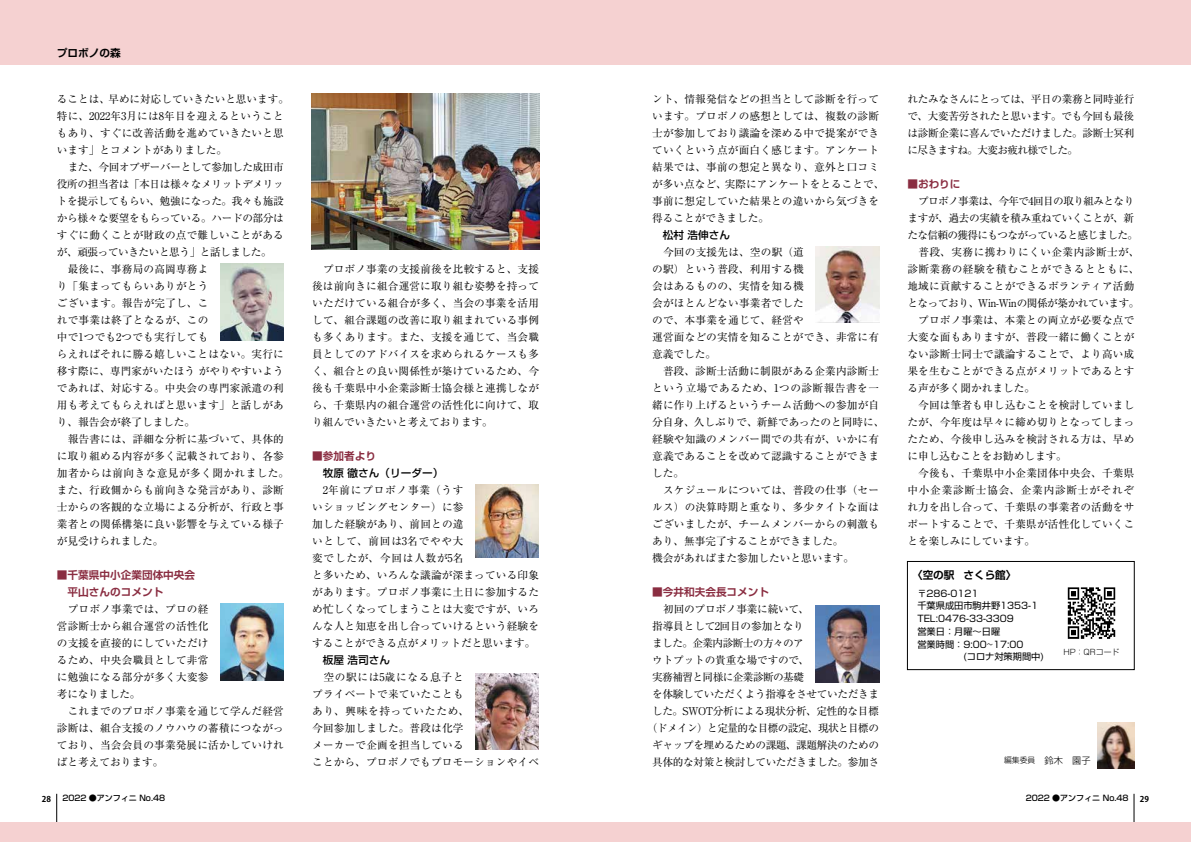
<style>
.page{position:relative;width:1191px;height:842px;background:#fff}
.page>*{position:absolute;margin:0;border:0;box-sizing:border-box;transform-origin:0 0}
.t1{font:10.6px/17px "Ryumin Pro";letter-spacing:.015em;color:#000}
.t2{font:10.6px "Ryumin Pro";letter-spacing:-.03em;color:#000}
.t3{font:700 10.6px/17px "Shin Go Pro De";color:#8a2d41}
.t4{font:10.6px "Ryumin Pro";letter-spacing:-.05em;color:#000}
.t5{font:500 10.6px "Shin Go Pro";color:#000}
.t6{font:10.6px "Ryumin Pro";letter-spacing:-.025em;color:#000}
.t7{font:10.6px "Ryumin Pro";letter-spacing:-.055em;color:#000}
.t8{font:10.6px "Ryumin Pro";letter-spacing:-.02em;color:#000}
.t9{font:10.6px "Ryumin Pro";letter-spacing:-.01em;color:#000}
.t10{font:10.6px "Ryumin Pro";letter-spacing:-.015em;color:#000}
.t11{font:700 10.6px "Shin Go Pro De";color:#000}
.t12{font:9.2px "Shin Go Pro";color:#000}
.t13{font:300 9.2px "Shin Go Pro";color:#000}
.t14{font:500 8px "Shin Go Pro";color:#000}
.t15{font:700 8px "Koz Go Pro";color:#000}
.t16{font:300 7.8px "Shin Go Pro";color:#000}
.s1{font-size:7.8px}
</style>
<div class="page">
<hr style="left:56px;top:794px;width:1px;height:48px;background:#000">
<hr style="left:1133px;top:794px;width:1px;height:48px;background:#000">
<div style="left:0;top:823px;width:1191px;height:19px;background:#f5d1d1"></div>
<div style="left:0;top:0;width:1191px;height:64px;background:#f5d1d1"></div>
<img style="left:1097px;top:723px;width:37px;height:45px">
<img style="left:312px;top:94px;width:227px;height:155px">
<img style="left:220px;top:604px;width:63px;height:76px">
<img style="left:220px;top:264px;width:63px;height:76px">
<div style="left:907px;top:561px;width:227px;height:109px;border:1px solid #000"></div>
<img style="left:1067px;top:587px;width:49px;height:52px">
<img style="left:475px;top:673px;width:64px;height:77px">
<img style="left:815px;top:606px;width:64px;height:76px">
<img style="left:815px;top:247px;width:64px;height:75px">
<img style="left:475px;top:485px;width:64px;height:72px">
<p class="t11" style="left:57px;top:44px;width:65px">プロボノの森</p>
<p class="t1" style="left:57px;top:90px;width:234px">ることは、早めに対応していきたいと思います。特に、2022年3月には8年目を迎えるということもあり、すぐに改善活動を進めていきたいと思います」とコメントがありました。<br>　また、今回オブザーバーとして参加した成田市役所の担当者は「本日は様々なメリットデメリットを提示してもらい、勉強になった。我々も施設から様々な要望をもらっている。ハードの部分はすぐに動くことが財政の点で難しいことがあるが、頑張っていきたいと思う」と話しました。<br>　最後に、事務局の高岡専務よ<br>り「集まってもらいありがとう<br>ございます。報告が完了し、こ<br>れで事業は終了となるが、この<br>中で1つでも2つでも実行しても<br>らえればそれに勝る嬉しいことはない。実行に移す際に、専門家がいたほう がやりやすいようであれば、対応する。中央会の専門家派遣の利用も考えてもらえればと思います」と話しがあり、報告会が終了しました。<br>　報告書には、詳細な分析に基づいて、具体的に取り組める内容が多く記載されており、各参加者からは前向きな意見が多く聞かれました。また、行政側からも前向きな発言があり、診断士からの客観的な立場による分析が、行政と事業者との関係構築に良い影響を与えている様子が見受けられました。</p>
<p class="t3" style="left:57px;top:565px;width:140px">■千葉県中小企業団体中央会　平山さんのコメント</p>
<p class="t1" style="left:57px;top:600px;width:228px">　プロボノ事業では、プロの経<br>営診断士から組合運営の活性化<br>の支援を直接的にしていただけ<br>るため、中央会職員として非常<br>に勉強になる部分が多く大変参<br>考になりました。<br>　これまでのプロボノ事業を通じて学んだ経営診断は、組合支援のノウハウの蓄積につながっており、当会会員の事業発展に活かしていければと考えております。</p>
<p class="t1" style="left:312px;top:260px;width:228px;text-align:justify">　プロボノ事業の支援前後を比較すると、支援後は前向きに組合運営に取り組む姿勢を持っていただけている組合が多く、当会の事業を活用して、組合課題の改善に取り組まれている事例も多くあります。また、支援を通じて、当会職員としてのアドバイスを求められるケースも多く、組合との良い関係性が築けているため、今後も千葉県中小企業診断士協会様と連携しながら、千葉県内の組合運営の活性化に向けて、取り組んでいきたいと考えております。</p>
<p class="t3" style="left:312px;top:446px;width:65px">■参加者より</p>
<p class="t5" style="left:312px;top:464px;width:133px">　牧原徹さん（リーダー）</p>
<p class="t1" style="left:312px;top:481px;width:228px">　2年前にプロボノ事業（うす<br>いショッピングセンター）に参<br>加した経験があり、前回との違<br>いとして、前回は3名でやや大<br>変でしたが、今回は人数が5名<br>と多いため、いろんな議論が深まっている印象があります。プロボノ事業に土日に参加するため忙しくなってしまうことは大変ですが、いろんな人と知恵を出し合っていけるという経験をすることができる点がメリットだと思います。</p>
<p class="t5" style="left:312px;top:651px;width:79px">　板屋浩司さん</p>
<p class="t1" style="left:312px;top:668px;width:228px">　空の駅には5歳になる息子と<br>プライベートで来ていたことも<br>あり、興味を持っていたため、<br>今回参加しました。普段は化学<br>メーカーで企画を担当している<br>ことから、プロボノでもプロモーションやイベ</p>
<p class="t1" style="left:652px;top:90px;width:234px">ント、情報発信などの担当として診断を行っています。プロボノの感想としては、複数の診断士が参加しており議論を深める中で提案ができていくという点が面白く感じます。アンケート結果では、事前の想定と異なり、意外と口コミが多い点など、実際にアンケートをとることで、事前に想定していた結果との違いから気づきを得ることができました。</p>
<p class="t5" style="left:652px;top:226px;width:79px">　松村浩伸さん</p>
<p class="t1" style="left:652px;top:243px;width:234px">　今回の支援先は、空の駅（道<br>の駅）という普段、利用する機<br>会はあるものの、実情を知る機<br>会がほとんどない事業者でした<br>ので、本事業を通じて、経営や<br>運営面などの実情を知ることができ、非常に有意義でした。<br>　普段、診断士活動に制限がある企業内診断士という立場であるため、1つの診断報告書を一緒に作り上げるというチーム活動への参加が自分自身、久しぶりで、新鮮であったのと同時に、経験や知識のメンバー間での共有が、いかに有意義であることを改めて認識することができました。<br>　スケジュールについては、普段の仕事（セールス）の決算時期と重なり、多少タイトな面はございましたが、チームメンバーからの刺激もあり、無事完了することができました。<br>機会があればまた参加したいと思います。</p>
<p class="t3" style="left:652px;top:582px;width:118px">■今井和夫会長コメント</p>
<p class="t8" style="left:652px;top:601px;width:158px">　初回のプロボノ事業に続いて、</p>
<p class="t9" style="left:652px;top:618px;width:153px">指導員として2回目の参加となり</p>
<p class="t4" style="left:652px;top:635px;width:153px">ました。企業内診断士の方々のア</p>
<p class="t10" style="left:652px;top:652px;width:159px">ウトプットの貴重な場ですので、</p>
<p class="t4" style="left:652px;top:669px;width:153px">実務補習と同様に企業診断の基礎</p>
<p class="t2" style="left:652px;top:686px;width:228px">を体験していただくよう指導をさせていただきま</p>
<p class="t6" style="left:652px;top:703px;width:228px">した。SWOT分析による現状分析、定性的な目標</p>
<p class="t7" style="left:647px;top:720px;width:234px">（ドメイン）と定量的な目標の設定、現状と目標の</p>
<p class="t2" style="left:652px;top:737px;width:228px">ギャップを埋めるための課題、課題解決のための</p>
<p class="t2" style="left:652px;top:754px;width:228px">具体的な対策と検討していただきました。参加さ</p>
<p class="t13" style="left:1004px;top:752px;width:88px"><span class="s1">編集委員</span>　鈴木　園子</p>
<p class="t1" style="left:907px;top:90px;width:228px;text-align:justify">れたみなさんにとっては、平日の業務と同時並行で、大変苦労されたと思います。でも今回も最後は診断企業に喜んでいただけました。診断士冥利に尽きますね。大変お疲れ様でした。</p>
<p class="t3" style="left:907px;top:174px;width:55px">■おわりに</p>
<p class="t1" style="left:907px;top:192px;width:234px">　プロボノ事業は、今年で4回目の取り組みとなりますが、過去の実績を積み重ねていくことが、新たな信頼の獲得にもつながっていると感じました。　普段、実務に携わりにくい企業内診断士が、診断業務の経験を積むことができるとともに、地域に貢献することができるボランティア活動となっており、Win-Winの関係が築かれています。　プロボノ事業は、本業との両立が必要な点で大変な面もありますが、普段一緒に働くことがない診断士同士で議論することで、より高い成果を生むことができる点がメリットであるとする声が多く聞かれました。<br>　今回は筆者も申し込むことを検討していましたが、今年度は早々に締め切りとなってしまったため、今後申し込みを検討される方は、早めに申し込むことをお勧めします。<br>　今後も、千葉県中小企業団体中央会、千葉県中小企業診断士協会、企業内診断士がそれぞれ力を出し合って、千葉県の事業者の活動をサポートすることで、千葉県が活性化していくことを楽しみにしています。</p>
<p class="t11" style="left:912px;top:567px;width:106px">〈空の駅 さくら館〉</p>
<p class="t12" style="left:917px;top:586px;width:63px">〒286-0121</p>
<p class="t12" style="left:917px;top:598px;width:122px">千葉県成田市駒井野1353-1</p>
<p class="t12" style="left:917px;top:611px;width:98px">TEL:0476-33-3309</p>
<p class="t12" style="left:917px;top:624px;width:84px">営業日：月曜～日曜</p>
<p class="t12" style="left:917px;top:637px;width:108px">営業時間：9:00〜17:00</p>
<p class="t12" style="left:963px;top:649px;width:82px">(コロナ対策期間中)</p>
<p class="t16" style="left:1063px;top:645px;width:57px">HP：QRコード</p>
<p class="t15" style="left:42px;top:793px;width:11px">28</p>
<p class="t14" style="left:62px;top:791px;width:104px">2022 ●アンフィニ No.48</p>
<p class="t14" style="left:1025px;top:791px;width:104px">2022 ●アンフィニ No.48</p>
<p class="t15" style="left:1140px;top:793px;width:11px">29</p>
</div>
